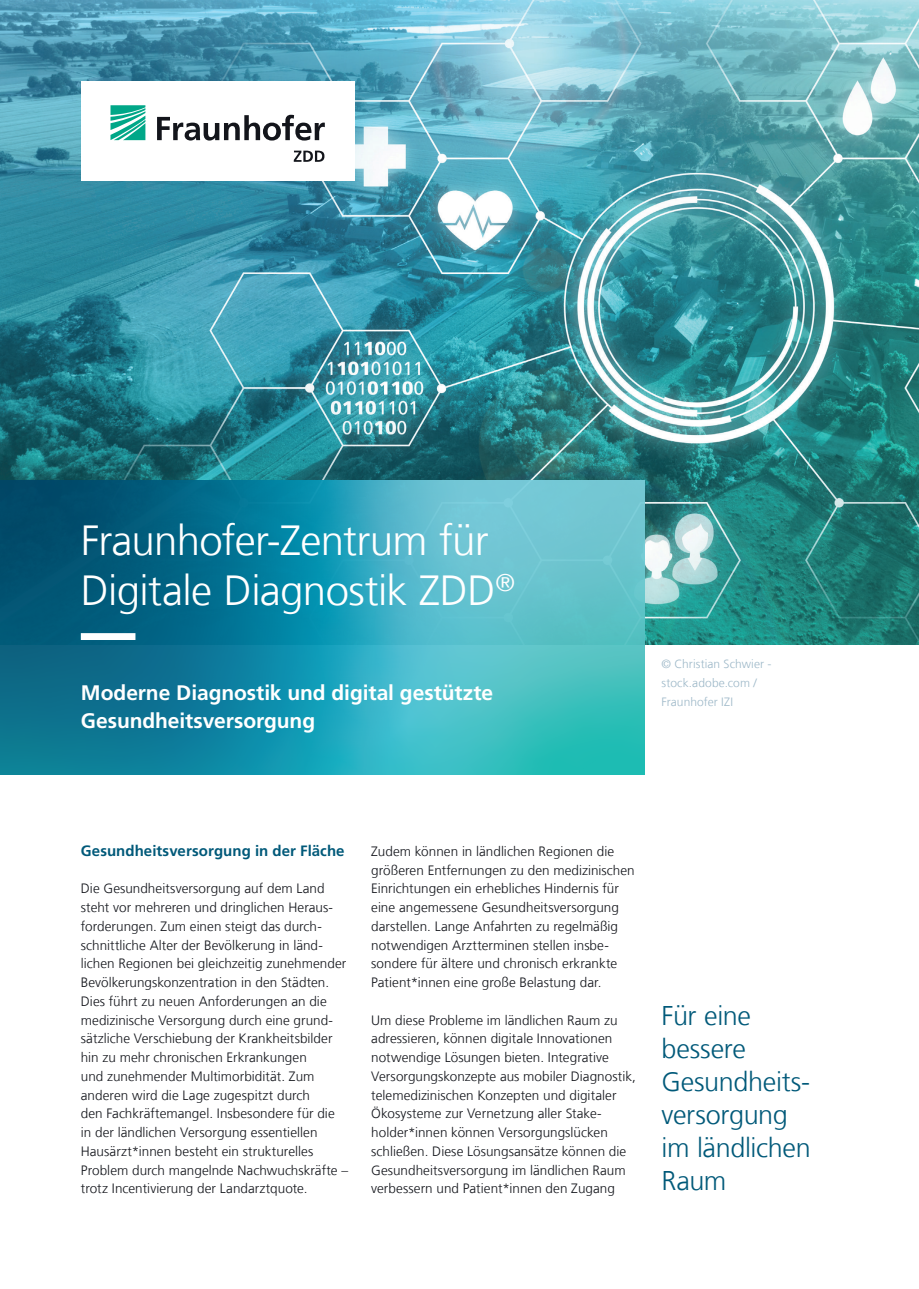
<style>
.page{position:relative;width:919px;height:1289px;background:#fff}
.page>*{position:absolute;margin:0;border:0;box-sizing:border-box;transform-origin:0 0}
.t1{font:300 42px/50.4px "Frutiger LT Com";letter-spacing:-.015em;color:#fff}
.t2{font:300 27px/33px "Frutiger LT Com";letter-spacing:-.015em;color:#005979}
.t3{font:700 21px/27.3px "Frutiger LT Com";letter-spacing:-.005em;color:#fff}
.t4{font:700 15px "Frutiger LT Com";letter-spacing:.005em;color:#005979}
.t5{font:300 13.5px/18.8px "Frutiger LT Com";letter-spacing:.005em;color:#13151b}
.t6{font:300 12px/18.8px "Frutiger LT Com";letter-spacing:.01em;color:#9db8c8}
</style>
<div class="page">
<img style="left:0;top:0;width:918px;height:644px">
<div style="left:81px;top:81px;width:273px;height:99px;background:#fff"></div>
<svg style="left:110px;top:105px;width:35px;height:35px"></svg>
<svg style="left:157px;top:115px;width:168px;height:25px"></svg>
<svg style="left:294px;top:151px;width:30px;height:11px"></svg>
<svg style="left:0;top:480px;width:644px;height:294px;background:#2793a9"></svg>
<svg style="left:81px;top:633px;width:521px;height:7px;background:#40a7ba"></svg>
<h1 class="t1" style="left:81px;top:515px;width:435px">Fraunhofer-Zentrum für<br>Digitale Diagnostik ZDD<sup>®</sup></h1>
<h3 class="t3" style="left:81px;top:679px;width:414px">Moderne Diagnostik und digital gestützte<br>Gesundheitsversorgung</h3>
<p class="t6" style="left:661px;top:654px;width:111px">© Christian Schwier - stock.adobe.com /<br>Fraunhofer IZI</p>
<p class="t4" style="left:81px;top:841px;width:265px">Gesundheitsversorgung in der Fläche</p>
<p class="t5" style="left:81px;top:879px;width:269px">Die Gesundheitsversorgung auf dem Land steht vor mehreren und dringlichen Heraus&shy;forderungen. Zum einen steigt das durch&shy;schnittliche Alter der Bevölkerung in länd&shy;lichen Regionen bei gleichzeitig zunehmender Bevölkerungskonzentration in den Städten.<br>Dies führt zu neuen Anforderungen an die medizinische Versorgung durch eine grund&shy;sätzliche Verschiebung der Krankheitsbilder hin zu mehr chronischen Erkrankungen<br>und zunehmender Multimorbidität. Zum anderen wird die Lage zugespitzt durch<br>den Fachkräftemangel. Insbesondere für die in der ländlichen Versorgung essentiellen Hausärzt*innen besteht ein strukturelles Problem durch mangelnde Nachwuchskräfte – trotz Incentivierung der Landarztquote.</p>
<p class="t5" style="left:371px;top:841px;width:265px">Zudem können in ländlichen Regionen die größeren Entfernungen zu den medizinischen Einrichtungen ein erhebliches Hindernis für eine angemessene Gesundheitsversorgung darstellen. Lange Anfahrten zu regelmäßig notwendigen Arztterminen stellen insbe&shy;sondere für ältere und chronisch erkrankte Patient*innen eine große Belastung dar.</p>
<p class="t5" style="left:371px;top:1010px;width:266px">Um diese Probleme im ländlichen Raum zu adressieren, können digitale Innovationen notwendige Lösungen bieten. Integrative Versorgungskonzepte aus mobiler Diagnostik, telemedizinischen Konzepten und digitaler Ökosysteme zur Vernetzung aller Stake&shy;holder*innen können Versorgungslücken schließen. Diese Lösungsansätze können die Gesundheitsversorgung im ländlichen Raum verbessern und Patient*innen den Zugang</p>
<h2 class="t2" style="left:661px;top:999px;width:151px">Für eine bessere<br>Gesundheits&shy;versorgung im ländlichen<br>Raum</h2>
</div>
